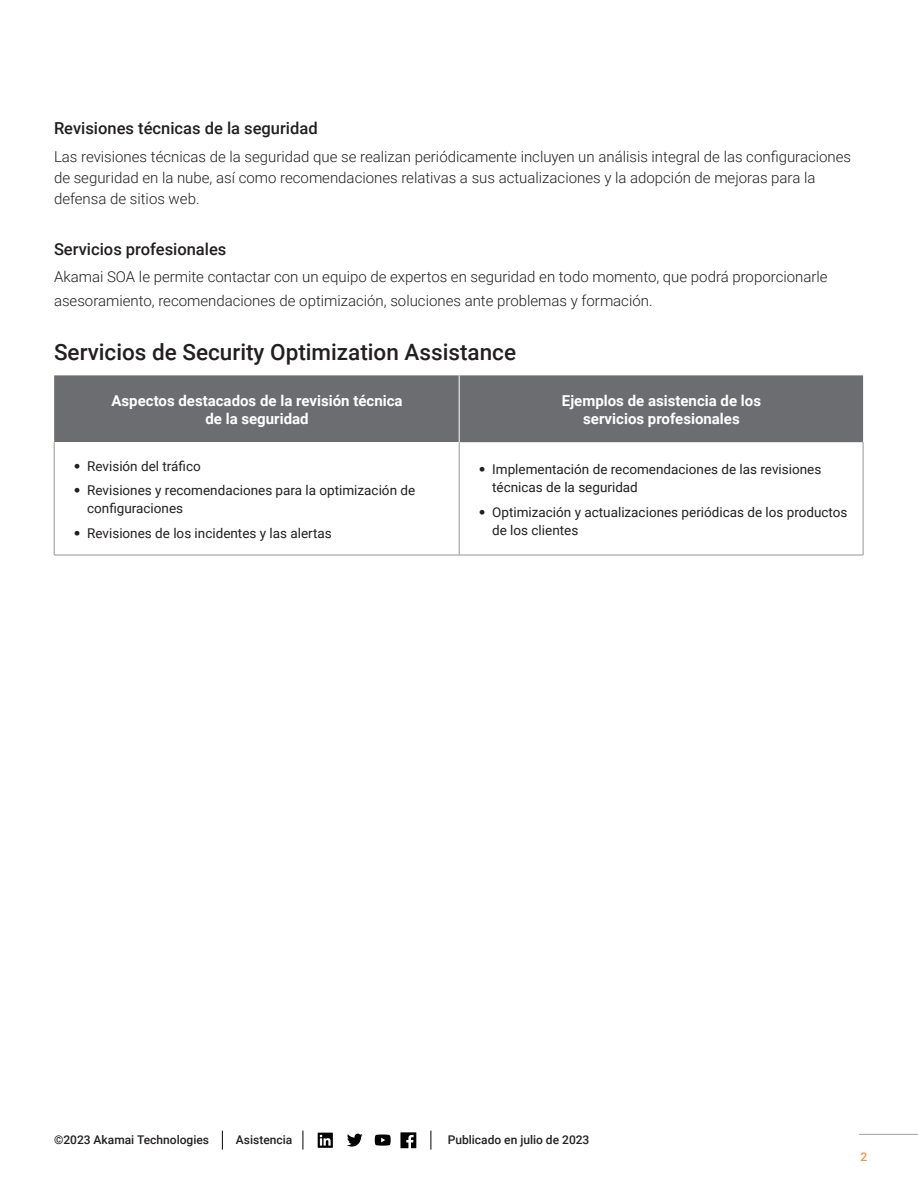
<style>
.page{position:relative;width:918px;height:1188px;background:#fff}
.page>*{position:absolute;margin:0;border:0;box-sizing:border-box;transform-origin:0 0}
.t1{font:500 22.5px "Roboto";color:#231f20}
.t2{font:500 16.5px "Roboto";color:#231f20}
.t3{font:300 15px/21px "Roboto";color:#231f20}
.t4{font:700 15px/18px "Roboto";color:#fff;text-align:center}
.t5{font:13.5px/18px "Roboto";color:#231f20}
.t6{font:500 12px "Roboto";color:#231f20}
.t7{font:500 12px "Roboto";color:#f69145}
.s1{font-family:"Avenir Next LT Pro";font-weight:500}
</style>
<div class="page">
<div style="left:54px;top:375px;width:809px;height:67px;background:#6c6d70"></div>
<hr style="left:459px;top:555px;width:404px;height:1px;background:#939598">
<hr style="left:54px;top:555px;width:405px;height:1px;background:#939598">
<hr style="left:459px;top:442px;width:1px;height:113px;background:#939598">
<hr style="left:863px;top:442px;width:1px;height:113px;background:#939598">
<hr style="left:54px;top:442px;width:1px;height:113px;background:#939598">
<hr style="left:459px;top:375px;width:1px;height:67px;background:#fff">
<hr style="left:859px;top:1134px;width:59px;height:1px;background:#a0a2a7">
<svg style="left:222px;top:1131px;width:1px;height:19px"></svg>
<svg style="left:302px;top:1131px;width:1px;height:19px"></svg>
<svg style="left:430px;top:1131px;width:1px;height:19px"></svg>
<svg style="left:375px;top:1135px;width:16px;height:11px"></svg>
<svg style="left:318px;top:1133px;width:15px;height:15px"></svg>
<svg style="left:400px;top:1132px;width:16px;height:16px"></svg>
<svg style="left:347px;top:1134px;width:16px;height:13px"></svg>
<p class="t2" style="left:54px;top:116px;width:265px">Revisiones técnicas de la seguridad</p>
<p class="t3" style="left:54px;top:145px;width:799px">Las revisiones técnicas de la seguridad que se realizan periódicamente incluyen un análisis integral de las configuraciones de seguridad en la nube, así como recomendaciones relativas a sus actualizaciones y la adopción de mejoras para la defensa de sitios web.</p>
<p class="t2" style="left:54px;top:237px;width:174px">Servicios profesionales</p>
<p class="t3" style="left:54px;top:264px;width:775px;line-height:24px">Akamai SOA le permite contactar con un equipo de expertos en seguridad en todo momento, que podrá proporcionarle asesoramiento, recomendaciones de optimización, soluciones ante problemas y formación.</p>
<h1 class="t1" style="left:54px;top:337px;width:464px">Servicios de Security Optimization Assistance</h1>
<p class="t4" style="left:112px;top:391px;width:293px">Aspectos destacados de la revisión técnica de la seguridad</p>
<p class="t4" style="left:562px;top:391px;width:201px">Ejemplos de asistencia de los servicios profesionales</p>
<p class="t5" style="left:74px;top:456px;width:129px"><span class="s1">•</span> Revisión del tráfico</p>
<p class="t5" style="left:87px;top:481px;width:330px;text-indent:-14px"><span class="s1">•</span> Revisiones y recomendaciones para la optimización de configuraciones</p>
<p class="t5" style="left:74px;top:524px;width:260px"><span class="s1">•</span> Revisiones de los incidentes y las alertas</p>
<p class="t5" style="left:492px;top:460px;width:331px;text-indent:-14px"><span class="s1">•</span> Implementación de recomendaciones de las revisiones técnicas de la seguridad</p>
<p class="t5" style="left:492px;top:502px;width:357px;text-indent:-14px"><span class="s1">•</span> Optimización y actualizaciones periódicas de los productos de los clientes</p>
<p class="t6" style="left:54px;top:1131px;width:157px">©2023 Akamai Technologies</p>
<p class="t6" style="left:236px;top:1131px;width:58px">Asistencia</p>
<p class="t6" style="left:448px;top:1131px;width:143px">Publicado en julio de 2023</p>
<p class="t7" style="left:860px;top:1148px;width:8px">2</p>
</div>
